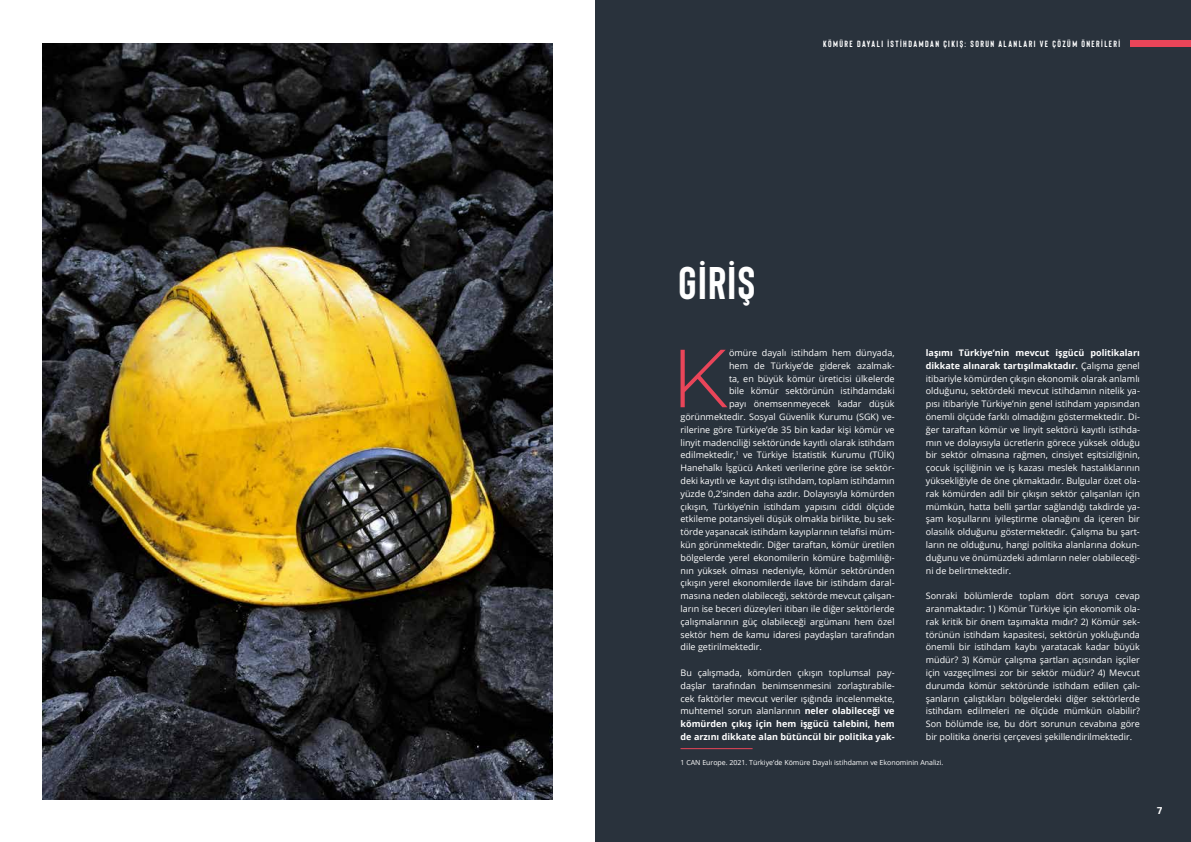
<style>
.page{position:relative;width:1191px;height:842px;background:#fff}
.page>*{position:absolute;margin:0;border:0;box-sizing:border-box;transform-origin:0 0}
.t1{font:300 82.1px "Montserrat";color:#e94559}
.t2{font:700 45.7px "Bison";letter-spacing:.03em;color:#fff}
.t3{font:700 10px "Aktiv Grotesk";color:#fff}
.t4{font:9px/12.8px "Open Sans";color:#fff;text-align:justify}
.t5{font:700 9px "Bison";letter-spacing:.16em;color:#fff}
.t6{font:7px "Open Sans";color:#fff}
.s1{font-weight:700}
</style>
<div class="page">
<div style="left:595px;top:0;width:596px;height:842px;background:#29323c"></div>
<div style="left:1130px;top:40px;width:61px;height:7px;background:#e94559"></div>
<img style="left:43px;top:43px;width:510px;height:756px">
<hr style="left:680px;top:748px;width:72px;height:1px;background:#e94559">
<p class="t5" style="left:823px;top:38px;width:298px">KÖMÜRE DAYALI İSTİHDAMDAN ÇIKIŞ: SORUN ALANLARI VE ÇÖZÜM ÖNERİLERİ</p>
<h2 class="t2" style="left:678px;top:254px;width:78px">Gİrİş</h2>
<h1 class="t1" style="left:670px;top:322px;width:59px">K</h1>
<p class="t4" style="left:729px;top:346px;width:167px">ömüre dayalı istihdam hem dünyada,</p>
<p class="t4" style="left:925px;top:346px;width:216px"><span class="s1">laşımı Türkiye’nin mevcut işgücü politikaları dikkate alınarak tartışılmaktadır.</span> Çalışma genel itibariyle kömürden çıkışın ekonomik olarak anlamlı olduğunu, sektördeki mevcut istihdamın nitelik ya&shy;pısı itibariyle Türkiye’nin genel istihdam yapısından önemli ölçüde farklı olmadığını göstermektedir. Di&shy;ğer taraftan kömür ve linyit sektörü kayıtlı istihda&shy;mın ve dolayısıyla ücretlerin görece yüksek olduğu bir sektör olmasına rağmen, cinsiyet eşitsizliğinin, çocuk işçiliğinin ve iş kazası meslek hastalıklarının yüksekliğiyle de öne çıkmaktadır. Bulgular özet ola&shy;rak kömürden adil bir çıkışın sektör çalışanları için mümkün, hatta belli şartlar sağlandığı takdirde ya&shy;şam koşullarını iyileştirme olanağını da içeren bir olasılık olduğunu göstermektedir. Çalışma bu şart&shy;ların ne olduğunu, hangi politika alanlarına dokun&shy;duğunu ve önümüzdeki adımların neler olabileceği&shy;ni de belirtmektedir.</p>
<p class="t4" style="left:925px;top:589px;width:216px">Sonraki bölümlerde toplam dört soruya cevap aranmaktadır: 1) Kömür Türkiye için ekonomik ola&shy;rak kritik bir önem taşımakta mıdır? 2) Kömür sek&shy;törünün istihdam kapasitesi, sektörün yokluğunda önemli bir istihdam kaybı yaratacak kadar büyük müdür? 3) Kömür çalışma şartları açısından işçiler için vazgeçilmesi zor bir sektör müdür? 4) Mevcut durumda kömür sektöründe istihdam edilen çalı&shy;şanların çalıştıkları bölgelerdeki diğer sektörlerde istihdam edilmeleri ne ölçüde mümkün olabilir?<br>Son bölümde ise, bu dört sorunun cevabına göre bir politika önerisi çerçevesi şekillendirilmektedir.</p>
<p class="t4" style="left:729px;top:359px;width:167px">hem de Türkiye’de giderek azalmak-</p>
<p class="t4" style="left:729px;top:372px;width:167px">ta, en büyük kömür üreticisi ülkelerde</p>
<p class="t4" style="left:729px;top:384px;width:167px">bile kömür sektörünün istihdamdaki</p>
<p class="t4" style="left:729px;top:397px;width:167px">payı önemsenmeyecek kadar düşük</p>
<p class="t4" style="left:680px;top:410px;width:215px">görünmektedir. Sosyal Güvenlik Kurumu (SGK) ve-</p>
<p class="t4" style="left:680px;top:423px;width:215px">rilerine göre Türkiye’de 35 bin kadar kişi kömür ve</p>
<p class="t4" style="left:680px;top:436px;width:215px">linyit madenciliği sektöründe kayıtlı olarak istihdam</p>
<p class="t4" style="left:680px;top:449px;width:215px">edilmektedir,<sup>1</sup> ve Türkiye İstatistik Kurumu (TÜİK)</p>
<p class="t4" style="left:680px;top:461px;width:215px">Hanehalkı İşgücü Anketi verilerine göre ise sektör-</p>
<p class="t4" style="left:680px;top:474px;width:215px">deki kayıtlı ve kayıt dışı istihdam, toplam istihdamın</p>
<p class="t4" style="left:680px;top:487px;width:215px">yüzde 0,2’sinden daha azdır. Dolayısıyla kömürden</p>
<p class="t4" style="left:680px;top:500px;width:215px">çıkışın, Türkiye’nin istihdam yapısını ciddi ölçüde</p>
<p class="t4" style="left:680px;top:512px;width:215px">etkileme potansiyeli düşük olmakla birlikte, bu sek-</p>
<p class="t4" style="left:680px;top:525px;width:215px">törde yaşanacak istihdam kayıplarının telafisi müm-</p>
<p class="t4" style="left:680px;top:538px;width:216px">kün görünmektedir. Diğer taraftan, kömür üretilen</p>
<p class="t4" style="left:680px;top:551px;width:215px">bölgelerde yerel ekonomilerin kömüre bağımlılığı-</p>
<p class="t4" style="left:680px;top:564px;width:216px">nın yüksek olması nedeniyle, kömür sektöründen</p>
<p class="t4" style="left:680px;top:576px;width:215px">çıkışın yerel ekonomilerde ilave bir istihdam daral-</p>
<p class="t4" style="left:680px;top:589px;width:215px">masına neden olabileceği, sektörde mevcut çalışan-</p>
<p class="t4" style="left:680px;top:602px;width:215px">ların ise beceri düzeyleri itibarı ile diğer sektörlerde</p>
<p class="t4" style="left:680px;top:615px;width:215px">çalışmalarının güç olabileceği argümanı hem özel</p>
<p class="t4" style="left:680px;top:628px;width:215px">sektör hem de kamu idaresi paydaşları tarafından</p>
<p class="t4" style="left:680px;top:640px;width:83px">dile getirilmektedir.</p>
<p class="t4" style="left:680px;top:666px;width:215px">Bu çalışmada, kömürden çıkışın toplumsal pay&shy;daşlar tarafından benimsenmesini zorlaştırabile&shy;cek faktörler mevcut veriler ışığında incelenmekte, muhtemel sorun alanlarının <span class="s1">neler olabileceği ve kömürden çıkış için hem işgücü talebini, hem de arzını dikkate alan bütüncül bir politika yak-</span></p>
<p class="t6" style="left:680px;top:758px;width:264px">1 CAN Europe. 2021. Türkiye’de Kömüre Dayalı istihdamın ve Ekonominin Analizi.</p>
<p class="t3" style="left:1157px;top:805px;width:7px">7</p>
</div>
